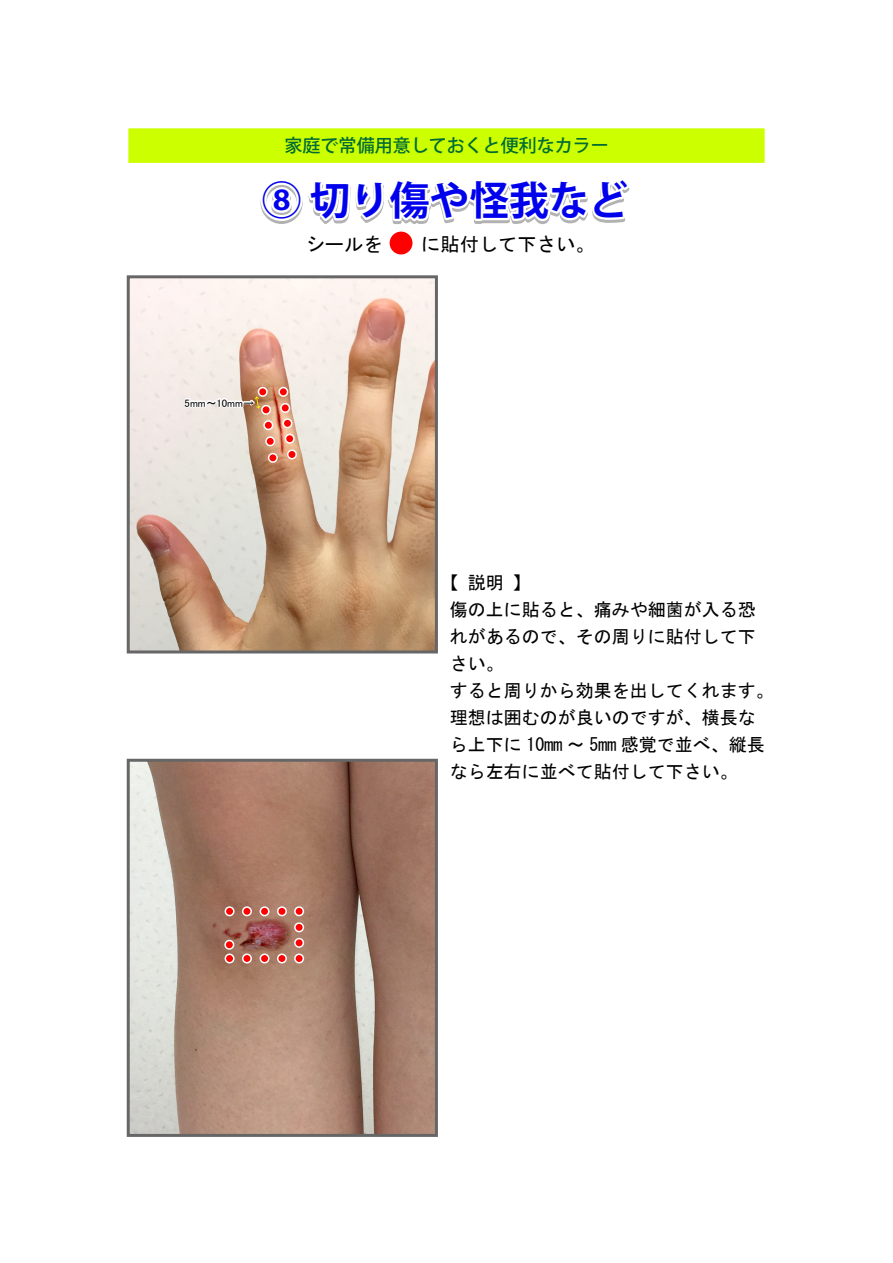
<style>
.page{position:relative;width:893px;height:1263px;background:#fff}
.page>*{position:absolute;margin:0;border:0;box-sizing:border-box;transform-origin:0 0}
.t1{font:700 39.75px "Koz Go Pro";color:#0000ed}
.t2{font:19.2px "MS Gothic";color:#000}
.t3{font:18px/27px "MS Gothic";color:#000}
.t4{font:500 18px "Koz Go Std";color:#006b33}
.t5{font:10.8px "MS P Gothic";color:#000}
</style>
<div class="page">
<div style="left:128px;top:128px;width:637px;height:36px;background:#cf0"></div>
<div style="left:127px;top:127px;width:639px;height:37px;border:2px solid #fff"></div>
<div style="left:389px;top:231px;width:24px;height:24px;background:#f00;border-radius:50%"></div>
<div style="left:388px;top:230px;width:26px;height:26px;border:2px solid #fff;border-radius:50%"></div>
<svg style="left:258px;top:127px;width:375px;height:97px"></svg>
<img style="left:131px;top:763px;width:303px;height:370px">
<img style="left:131px;top:279px;width:303px;height:370px">
<div style="left:127px;top:275px;width:311px;height:378px;border:3px solid #666"></div>
<div style="left:127px;top:759px;width:311px;height:378px;border:3px solid #666"></div>
<div style="left:258px;top:388px;width:9px;height:8px;background:#f00;border-radius:50%"></div>
<div style="left:258px;top:387px;width:10px;height:10px;border:2px solid #fff;border-radius:50%"></div>
<div style="left:279px;top:388px;width:9px;height:8px;background:#f00;border-radius:50%"></div>
<div style="left:278px;top:387px;width:10px;height:10px;border:2px solid #fff;border-radius:50%"></div>
<div style="left:281px;top:404px;width:8px;height:8px;background:#f00;border-radius:50%"></div>
<div style="left:280px;top:403px;width:10px;height:10px;border:2px solid #fff;border-radius:50%"></div>
<div style="left:283px;top:419px;width:9px;height:9px;background:#f00;border-radius:50%"></div>
<div style="left:282px;top:418px;width:10px;height:10px;border:2px solid #fff;border-radius:50%"></div>
<div style="left:285px;top:434px;width:9px;height:9px;background:#f00;border-radius:50%"></div>
<div style="left:285px;top:434px;width:10px;height:10px;border:2px solid #fff;border-radius:50%"></div>
<div style="left:288px;top:450px;width:8px;height:9px;background:#f00;border-radius:50%"></div>
<div style="left:287px;top:449px;width:10px;height:10px;border:2px solid #fff;border-radius:50%"></div>
<div style="left:262px;top:406px;width:8px;height:8px;background:#f00;border-radius:50%"></div>
<div style="left:261px;top:405px;width:10px;height:10px;border:2px solid #fff;border-radius:50%"></div>
<div style="left:264px;top:421px;width:9px;height:8px;background:#f00;border-radius:50%"></div>
<div style="left:263px;top:420px;width:10px;height:10px;border:2px solid #fff;border-radius:50%"></div>
<div style="left:266px;top:437px;width:8px;height:9px;background:#f00;border-radius:50%"></div>
<div style="left:265px;top:436px;width:10px;height:10px;border:2px solid #fff;border-radius:50%"></div>
<div style="left:269px;top:454px;width:8px;height:8px;background:#f00;border-radius:50%"></div>
<div style="left:268px;top:453px;width:10px;height:10px;border:2px solid #fff;border-radius:50%"></div>
<div style="left:225px;top:907px;width:9px;height:8px;background:#f00;border-radius:50%"></div>
<div style="left:225px;top:906px;width:10px;height:10px;border:2px solid #fff;border-radius:50%"></div>
<div style="left:243px;top:907px;width:8px;height:8px;background:#f00;border-radius:50%"></div>
<div style="left:242px;top:906px;width:10px;height:10px;border:2px solid #fff;border-radius:50%"></div>
<div style="left:260px;top:907px;width:9px;height:8px;background:#f00;border-radius:50%"></div>
<div style="left:260px;top:906px;width:10px;height:10px;border:2px solid #fff;border-radius:50%"></div>
<div style="left:278px;top:907px;width:8px;height:8px;background:#f00;border-radius:50%"></div>
<div style="left:277px;top:906px;width:10px;height:10px;border:2px solid #fff;border-radius:50%"></div>
<div style="left:295px;top:907px;width:8px;height:8px;background:#f00;border-radius:50%"></div>
<div style="left:294px;top:906px;width:10px;height:10px;border:2px solid #fff;border-radius:50%"></div>
<div style="left:225px;top:954px;width:9px;height:9px;background:#f00;border-radius:50%"></div>
<div style="left:225px;top:953px;width:10px;height:10px;border:2px solid #fff;border-radius:50%"></div>
<div style="left:243px;top:954px;width:8px;height:9px;background:#f00;border-radius:50%"></div>
<div style="left:242px;top:953px;width:10px;height:10px;border:2px solid #fff;border-radius:50%"></div>
<div style="left:260px;top:954px;width:9px;height:9px;background:#f00;border-radius:50%"></div>
<div style="left:260px;top:953px;width:10px;height:10px;border:2px solid #fff;border-radius:50%"></div>
<div style="left:278px;top:954px;width:8px;height:9px;background:#f00;border-radius:50%"></div>
<div style="left:277px;top:953px;width:10px;height:10px;border:2px solid #fff;border-radius:50%"></div>
<div style="left:295px;top:954px;width:8px;height:9px;background:#f00;border-radius:50%"></div>
<div style="left:294px;top:953px;width:10px;height:10px;border:2px solid #fff;border-radius:50%"></div>
<div style="left:295px;top:938px;width:8px;height:9px;background:#f00;border-radius:50%"></div>
<div style="left:294px;top:938px;width:10px;height:10px;border:2px solid #fff;border-radius:50%"></div>
<div style="left:295px;top:923px;width:8px;height:8px;background:#f00;border-radius:50%"></div>
<div style="left:294px;top:922px;width:10px;height:10px;border:2px solid #fff;border-radius:50%"></div>
<div style="left:225px;top:940px;width:9px;height:9px;background:#f00;border-radius:50%"></div>
<div style="left:224px;top:940px;width:10px;height:10px;border:2px solid #fff;border-radius:50%"></div>
<svg style="left:183px;top:396px;width:77px;height:14px"></svg>
<p class="t4" style="left:285px;top:134px;width:325px">家庭で常備用意しておくと便利なカラー</p>
<h1 class="t1" style="left:262px;top:178px;width:368px">⑧ 切り傷や怪我など</h1>
<p class="t2" style="left:306px;top:234px;width:290px">シールを　　に貼付して下さい。</p>
<p class="t5" style="left:185px;top:397px;width:71px">5mm～10mm→</p>
<p class="t3" style="left:450px;top:569px;width:325px;text-indent:-9px">【 説明 】<br>傷の上に貼ると、痛みや細菌が入る恐れがあるので、その周りに貼付して下さい。<br>すると周りから効果を出してくれます。理想は囲むのが良いのですが、横長なら上下に 10mm ～ 5mm 感覚で並べ、縦長なら左右に並べて貼付して下さい。</p>
</div>
